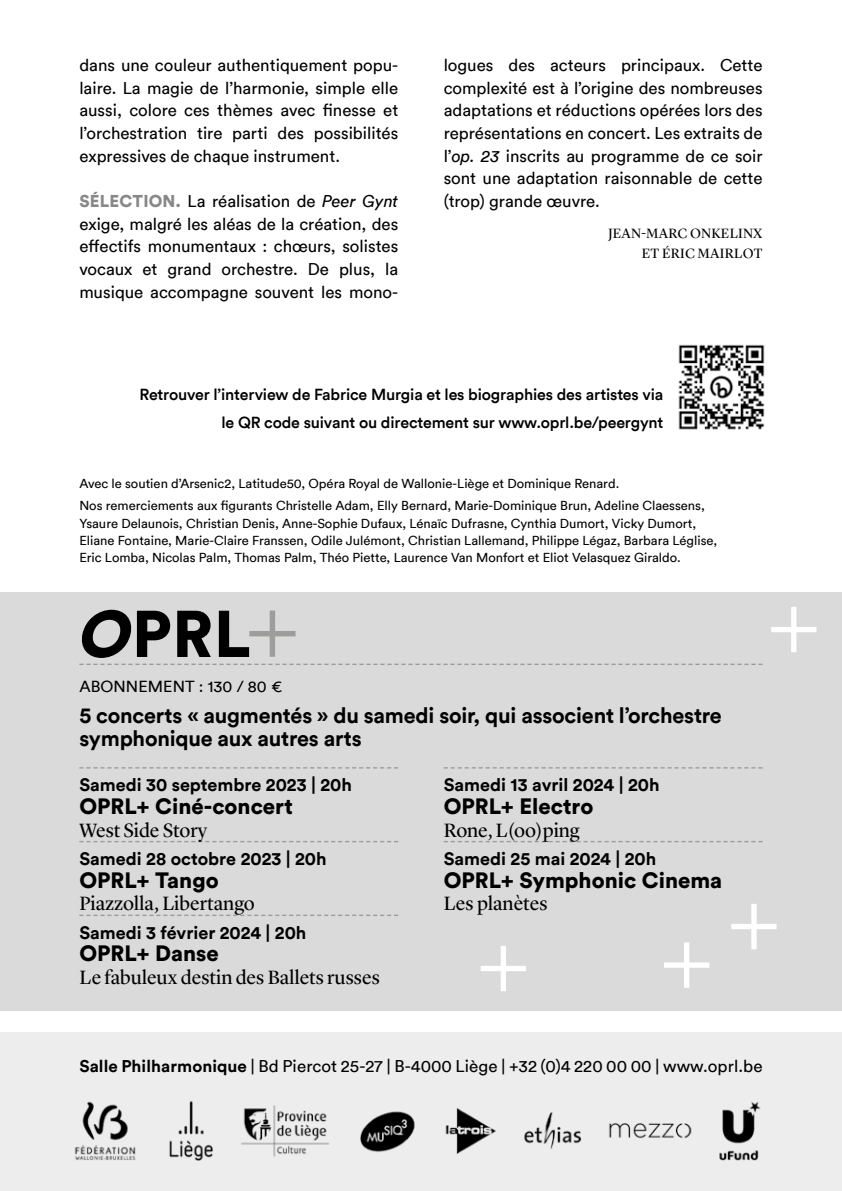
<style>
.page{position:relative;width:842px;height:1191px;background:#fff}
.page>*{position:absolute;margin:0;border:0;box-sizing:border-box;transform-origin:0 0}
.t1{font:700 22px/22.6px "Circular";letter-spacing:-.01em;color:#000}
.t2{font:900 22px "Circular Std";color:#000}
.t3{font:20px "Lyon Display";color:#000}
.t4{font:700 18px "Circular";color:#000}
.t5{font:17px/22.6px "Circular";color:#000;text-align:justify}
.t6{font:500 16px/28.4px "Circular";letter-spacing:-.01em;color:#000;text-align:right}
.t7{font:16px "Circular";letter-spacing:.005em;color:#000}
.t8{font:14px/19.8px "Lyon Display";letter-spacing:.02em;color:#000;text-align:right}
.t9{font:13px/17px "Circular";color:#000}
.s1{font-family:"Circular Std";font-weight:900;color:#878787}
.s2{font-style:italic}
.s3{font-weight:700}
</style>
<div class="page">
<div style="left:0;top:593px;width:842px;height:418px;background:#dadada"></div>
<div style="left:0;top:1032px;width:842px;height:159px;background:#ededed"></div>
<img style="left:74px;top:1100px;width:687px;height:60px">
<img style="left:678px;top:344px;width:87px;height:86px">
<svg style="left:79px;top:767px;width:319px;height:1px"></svg>
<svg style="left:79px;top:841px;width:319px;height:1px"></svg>
<svg style="left:79px;top:914px;width:319px;height:2px"></svg>
<svg style="left:444px;top:767px;width:319px;height:1px"></svg>
<svg style="left:444px;top:841px;width:319px;height:1px"></svg>
<svg style="left:79px;top:610px;width:684px;height:55px"></svg>
<svg style="left:731px;top:904px;width:46px;height:45px"></svg>
<svg style="left:664px;top:942px;width:45px;height:45px"></svg>
<svg style="left:481px;top:946px;width:45px;height:45px"></svg>
<svg style="left:771px;top:607px;width:45px;height:45px"></svg>
<p class="t5" style="left:79px;top:53px;width:320px">dans une couleur authentiquement popu&shy;laire. La magie de l’harmonie, simple elle aussi, colore ces thèmes avec finesse et l’orchestration tire parti des possibilités expressives de chaque instrument.</p>
<p class="t5" style="left:79px;top:189px;width:320px"><span class="s1">SÉLECTION.</span> La réalisation de <span class="s2">Peer Gynt </span>exige, malgré les aléas de la création, des effectifs monumentaux : chœurs, solistes vocaux et grand orchestre. De plus, la musique accompagne souvent les mono-</p>
<p class="t5" style="left:444px;top:53px;width:320px">logues des acteurs principaux. Cette complexité est à l’origine des nombreuses adaptations et réductions opérées lors des représentations en concert. Les extraits de l’<span class="s2">op. 23</span> inscrits au programme de ce soir sont une adaptation raisonnable de cette (trop) grande œuvre.</p>
<p class="t8" style="left:608px;top:222px;width:156px">JEAN-MARC ONKELINX<br>ET ÉRIC MAIRLOT</p>
<p class="t6" style="left:139px;top:379px;width:525px">Retrouver l’interview de Fabrice Murgia et les biographies des artistes via le QR code suivant ou directement sur www.oprl.be/peergynt</p>
<p class="t9" style="left:79px;top:471px;width:627px;line-height:22.6px">Avec le soutien d’Arsenic2, Latitude50, Opéra Royal de Wallonie-Liège et Dominique Renard.<br>Nos remerciements aux figurants Christelle Adam, Elly Bernard, Marie-Dominique Brun, Adeline Claessens,</p>
<p class="t9" style="left:79px;top:514px;width:639px">Ysaure Delaunois, Christian Denis, Anne-Sophie Dufaux, Lénaïc Dufrasne, Cynthia Dumort, Vicky Dumort,<br>Eliane Fontaine, Marie-Claire Franssen, Odile Julémont, Christian Lallemand, Philippe Légaz, Barbara Léglise,<br>Eric Lomba, Nicolas Palm, Thomas Palm, Théo Piette, Laurence Van Monfort et Eliot Velasquez Giraldo.</p>
<p class="t7" style="left:79px;top:675px;width:204px">ABONNEMENT : 130 / 80 €</p>
<p class="t1" style="left:79px;top:703px;width:644px">5 concerts « augmentés » du samedi soir, qui associent l’orchestre symphonique aux autres arts</p>
<p class="t4" style="left:79px;top:772px;width:274px">Samedi 30 septembre 2023 | 20h</p>
<p class="t2" style="left:79px;top:791px;width:215px">OPRL+ Ciné-concert</p>
<p class="t3" style="left:79px;top:815px;width:129px">West Side Story</p>
<p class="t4" style="left:79px;top:846px;width:249px">Samedi 28 octobre 2023 | 20h</p>
<p class="t2" style="left:79px;top:865px;width:141px">OPRL+ Tango</p>
<p class="t3" style="left:79px;top:888px;width:177px">Piazzolla, Libertango</p>
<p class="t4" style="left:79px;top:920px;width:229px">Samedi 3 février 2024 | 20h</p>
<p class="t2" style="left:79px;top:939px;width:141px">OPRL+ Danse</p>
<p class="t3" style="left:79px;top:962px;width:302px">Le fabuleux destin des Ballets russes</p>
<p class="t4" style="left:444px;top:772px;width:217px">Samedi 13 avril 2024 | 20h</p>
<p class="t2" style="left:444px;top:791px;width:151px">OPRL+ Electro</p>
<p class="t3" style="left:444px;top:815px;width:138px">Rone, L(oo)ping</p>
<p class="t4" style="left:444px;top:846px;width:214px">Samedi 25 mai 2024 | 20h</p>
<p class="t2" style="left:444px;top:865px;width:280px">OPRL+ Symphonic Cinema</p>
<p class="t3" style="left:444px;top:888px;width:105px">Les planètes</p>
<p class="t5" style="left:79px;top:1054px;width:685px"><span class="s3">Salle Philharmonique</span> | Bd Piercot 25-27 | B-4000 Liège | +32 (0)4 220 00 00 | www.oprl.be</p>
</div>
